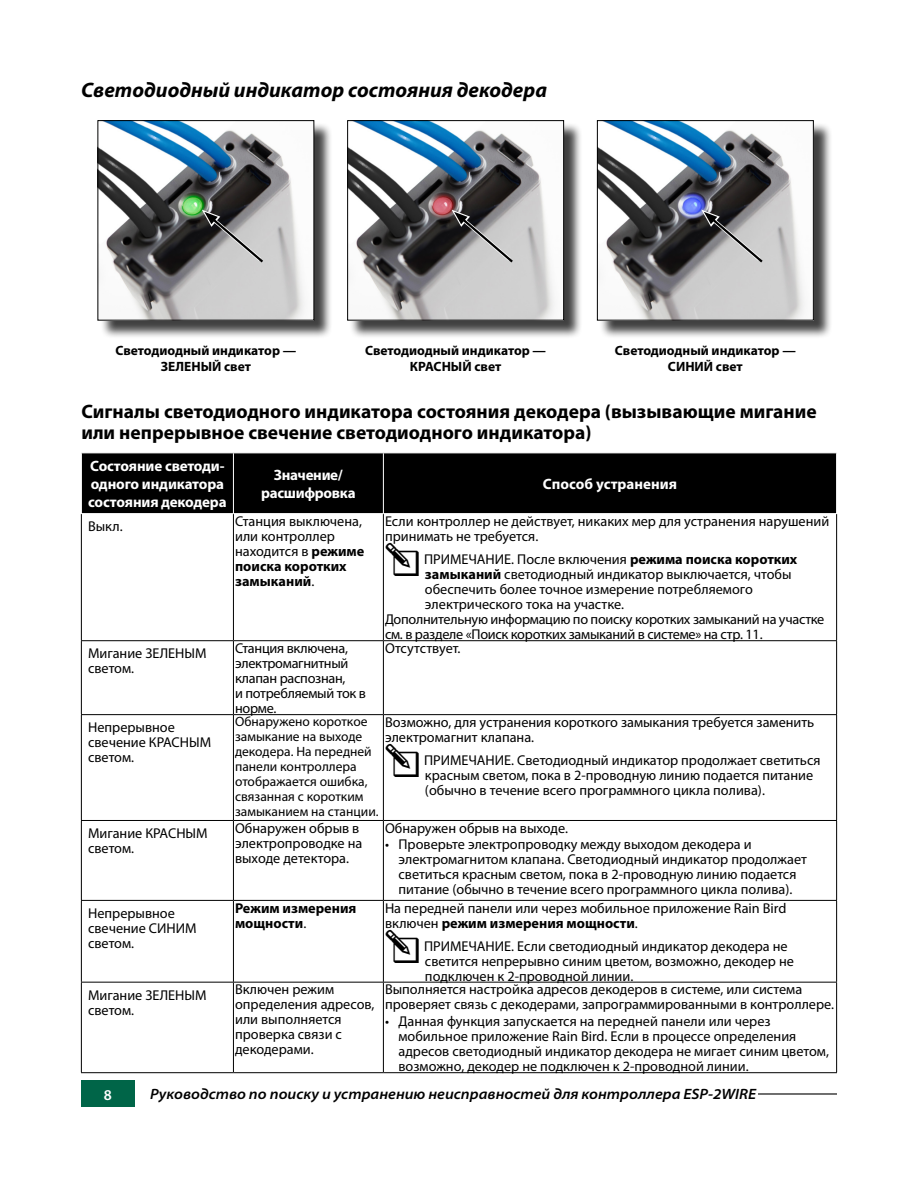
<style>
.page{position:relative;width:918px;height:1188px;background:#fff}
.page>*{position:absolute;margin:0;border:0;box-sizing:border-box;transform-origin:0 0}
.t1{font:italic 700 21px "Myriad Pro";color:#000}
.t2{font:700 19.5px/21px "Myriad Pro";color:#000}
.t3{font:700 15px/18px "Myriad Pro";letter-spacing:-.01em;color:#fff}
.t4{font:italic 600 semi-expanded 15px "Myriad Pro";color:#000}
.t5{font:600 15px "Myriad Pro";color:#fff}
.t6{font:14.25px/15px "Myriad Pro";color:#000}
.t7{font:14.25px/15px "Myriad Pro";letter-spacing:-.02em;color:#000}
.t8{font:700 14.25px/15px "Myriad Pro";color:#000}
.t9{font:13.5px/15px "Myriad Pro";color:#000}
.t10{font:700 13.5px/16.2px "Myriad Pro";color:#000;text-align:center}
.s1{font-weight:700}
.s2{font-weight:400}
</style>
<div class="page">
<hr style="left:238px;top:1093px;width:599px;height:2px;background:#000">
<div style="left:81px;top:1081px;width:54px;height:26px;background:#006548"></div>
<div style="left:150px;top:1088px;width:608px;height:12px;background:#fff"></div>
<div style="left:100px;top:122px;width:233px;height:217px;background:#000;opacity:.75"></div>
<img style="left:100px;top:122px;width:212px;height:197px">
<div style="left:98px;top:120px;width:216px;height:201px;border:1px solid #000"></div>
<svg style="left:202px;top:210px;width:64px;height:55px;background:#969596"></svg>
<div style="left:350px;top:122px;width:233px;height:217px;background:#000;opacity:.75"></div>
<img style="left:349px;top:122px;width:213px;height:197px">
<div style="left:347px;top:120px;width:217px;height:201px;border:1px solid #000"></div>
<svg style="left:452px;top:210px;width:63px;height:55px;background:#959495"></svg>
<div style="left:599px;top:122px;width:234px;height:217px;background:#000;opacity:.75"></div>
<img style="left:599px;top:122px;width:213px;height:197px">
<div style="left:597px;top:120px;width:217px;height:201px;border:1px solid #000"></div>
<svg style="left:701px;top:210px;width:64px;height:55px;background:#949394"></svg>
<div style="left:82px;top:454px;width:754px;height:59px;background:#000"></div>
<hr style="left:81px;top:640px;width:152px;height:1px;background:#000">
<hr style="left:233px;top:514px;width:1px;height:126px;background:#000">
<hr style="left:233px;top:640px;width:150px;height:1px;background:#000">
<hr style="left:233px;top:641px;width:1px;height:73px;background:#000">
<hr style="left:383px;top:640px;width:454px;height:1px;background:#000">
<hr style="left:81px;top:714px;width:152px;height:1px;background:#000">
<hr style="left:233px;top:714px;width:150px;height:1px;background:#000">
<hr style="left:233px;top:715px;width:1px;height:105px;background:#000">
<hr style="left:383px;top:714px;width:454px;height:1px;background:#000">
<hr style="left:81px;top:820px;width:152px;height:1px;background:#000">
<hr style="left:233px;top:820px;width:150px;height:1px;background:#000">
<hr style="left:233px;top:821px;width:1px;height:79px;background:#000">
<hr style="left:383px;top:820px;width:454px;height:1px;background:#000">
<hr style="left:233px;top:901px;width:1px;height:81px;background:#000">
<hr style="left:233px;top:983px;width:1px;height:89px;background:#000">
<hr style="left:81px;top:514px;width:1px;height:126px;background:#000">
<hr style="left:383px;top:514px;width:1px;height:126px;background:#000">
<hr style="left:836px;top:514px;width:1px;height:126px;background:#000">
<hr style="left:81px;top:641px;width:1px;height:73px;background:#000">
<hr style="left:383px;top:641px;width:1px;height:73px;background:#000">
<hr style="left:836px;top:641px;width:1px;height:73px;background:#000">
<hr style="left:81px;top:715px;width:1px;height:105px;background:#000">
<hr style="left:383px;top:715px;width:1px;height:105px;background:#000">
<hr style="left:836px;top:715px;width:1px;height:105px;background:#000">
<hr style="left:81px;top:821px;width:1px;height:79px;background:#000">
<hr style="left:383px;top:821px;width:1px;height:79px;background:#000">
<hr style="left:836px;top:821px;width:1px;height:79px;background:#000">
<hr style="left:81px;top:900px;width:152px;height:1px;background:#000">
<hr style="left:81px;top:901px;width:1px;height:81px;background:#000">
<hr style="left:233px;top:900px;width:150px;height:1px;background:#000">
<hr style="left:383px;top:900px;width:454px;height:1px;background:#000">
<hr style="left:383px;top:901px;width:1px;height:81px;background:#000">
<hr style="left:836px;top:901px;width:1px;height:81px;background:#000">
<hr style="left:81px;top:982px;width:152px;height:1px;background:#000">
<hr style="left:81px;top:983px;width:1px;height:89px;background:#000">
<hr style="left:233px;top:982px;width:150px;height:1px;background:#000">
<hr style="left:383px;top:982px;width:454px;height:1px;background:#000">
<hr style="left:383px;top:983px;width:1px;height:89px;background:#000">
<hr style="left:836px;top:983px;width:1px;height:89px;background:#000">
<hr style="left:81px;top:1072px;width:152px;height:1px;background:#000">
<hr style="left:233px;top:1072px;width:150px;height:1px;background:#000">
<hr style="left:383px;top:1072px;width:454px;height:1px;background:#000">
<hr style="left:233px;top:453px;width:1px;height:60px;background:#fff">
<hr style="left:383px;top:453px;width:1px;height:60px;background:#fff">
<h1 class="t1" style="left:81px;top:78px;width:467px">Светодиодный индикатор состояния декодера</h1>
<p class="t10" style="left:115px;top:342px;width:183px">Светодиодный индикатор —<br>ЗЕЛЕНЫЙ свет</p>
<p class="t10" style="left:365px;top:342px;width:183px">Светодиодный индикатор —<br>КРАСНЫЙ свет</p>
<p class="t10" style="left:615px;top:342px;width:183px">Светодиодный индикатор —<br>СИНИЙ свет</p>
<h2 class="t2" style="left:81px;top:402px;width:737px">Сигналы светодиодного индикатора состояния декодера (вызывающие мигание или непрерывное свечение светодиодного индикатора)</h2>
<p class="t3" style="left:88px;top:457px;width:140px">Состояние светоди&shy;одного индикатора состояния декодера</p>
<p class="t3" style="left:261px;top:466px;width:96px;text-align:center">Значение/ расшифровка</p>
<p class="t3" style="left:543px;top:475px;width:136px">Способ устранения</p>
<p class="t6" style="left:88px;top:519px;width:36px">Выкл.</p>
<p class="t6" style="left:235px;top:514px;width:131px">Станция выключена, или контроллер находится в <span class="s1">режиме поиска коротких замыканий</span>.</p>
<p class="t6" style="left:385px;top:514px;width:446px">Если контроллер не действует, никаких мер для устранения нарушений принимать не требуется.</p>
<p class="t6" style="left:424px;top:552px;width:375px">ПРИМЕЧАНИЕ. После включения <span class="s1">режима поиска коротких</span></p>
<p class="t6" style="left:425px;top:567px;width:368px"><span class="s1">замыканий</span> светодиодный индикатор выключается, чтобы</p>
<p class="t6" style="left:425px;top:582px;width:329px">обеспечить более точное измерение потребляемого</p>
<p class="t6" style="left:425px;top:597px;width:201px">электрического тока на участке.</p>
<p class="t7" style="left:385px;top:612px;width:441px">Дополнительную информацию по поиску коротких замыканий на участке</p>
<p class="t7" style="left:385px;top:627px;width:379px">см. в разделе «Поиск коротких замыканий в системе» на стр. 11.</p>
<p class="t6" style="left:88px;top:646px;width:120px">Мигание ЗЕЛЕНЫМ светом.</p>
<p class="t7" style="left:235px;top:641px;width:132px">Станция включена, электромагнитный клапан распознан,<br>и потребляемый ток в норме.</p>
<p class="t6" style="left:385px;top:641px;width:77px">Отсутствует.</p>
<p class="t6" style="left:88px;top:720px;width:125px">Непрерывное свечение КРАСНЫМ светом.</p>
<p class="t9" style="left:235px;top:715px;width:145px">Обнаружено короткое замыкание на выходе декодера. На передней панели контроллера отображается ошибка, связанная с коротким замыканием на станции.</p>
<p class="t6" style="left:385px;top:715px;width:431px">Возможно, для устранения короткого замыкания требуется заменить электромагнит клапана.</p>
<p class="t6" style="left:424px;top:753px;width:398px">ПРИМЕЧАНИЕ. Светодиодный индикатор продолжает светиться красным светом, пока в 2-проводную линию подается питание (обычно в течение всего программного цикла полива).</p>
<p class="t6" style="left:88px;top:826px;width:121px">Мигание КРАСНЫМ светом.</p>
<p class="t6" style="left:235px;top:821px;width:129px">Обнаружен обрыв в электропроводке на выходе детектора.</p>
<p class="t6" style="left:385px;top:821px;width:185px">Обнаружен обрыв на выходе.</p>
<p class="t6" style="left:399px;top:837px;width:410px;text-indent:-13px">• Проверьте электропроводку между выходом декодера и электромагнитом клапана. Светодиодный индикатор продолжает светиться красным светом, пока в 2-проводную линию подается питание (обычно в течение всего программного цикла полива).</p>
<p class="t6" style="left:88px;top:906px;width:110px">Непрерывное свечение СИНИМ светом.</p>
<p class="t8" style="left:235px;top:901px;width:123px">Режим измерения мощности<span class="s2">.</span></p>
<p class="t6" style="left:385px;top:901px;width:403px">На передней панели или через мобильное приложение Rain Bird включен <span class="s1">режим измерения мощности</span>.</p>
<p class="t6" style="left:424px;top:939px;width:371px">ПРИМЕЧАНИЕ. Если светодиодный индикатор декодера не светится непрерывно синим цветом, возможно, декодер не подключен к 2-проводной линии.</p>
<p class="t6" style="left:88px;top:988px;width:120px">Мигание ЗЕЛЕНЫМ светом.</p>
<p class="t6" style="left:235px;top:982px;width:141px">Включен режим определения адресов, или выполняется проверка связи с декодерами.</p>
<p class="t6" style="left:385px;top:982px;width:451px">Выполняется настройка адресов декодеров в системе, или система проверяет связь с декодерами, запрограммированными в контроллере.</p>
<p class="t6" style="left:399px;top:1014px;width:432px;text-indent:-13px">• Данная функция запускается на передней панели или через мобильное приложение Rain Bird. Если в процессе определения адресов светодиодный индикатор декодера не мигает синим цветом, возможно, декодер не подключен к 2-проводной линии.</p>
<p class="t5" style="left:104px;top:1086px;width:10px">8</p>
<p class="t4" style="left:150px;top:1086px;width:607px">Руководство по поиску и устранению неисправностей для контроллера ESP-2WIRE</p>
</div>
